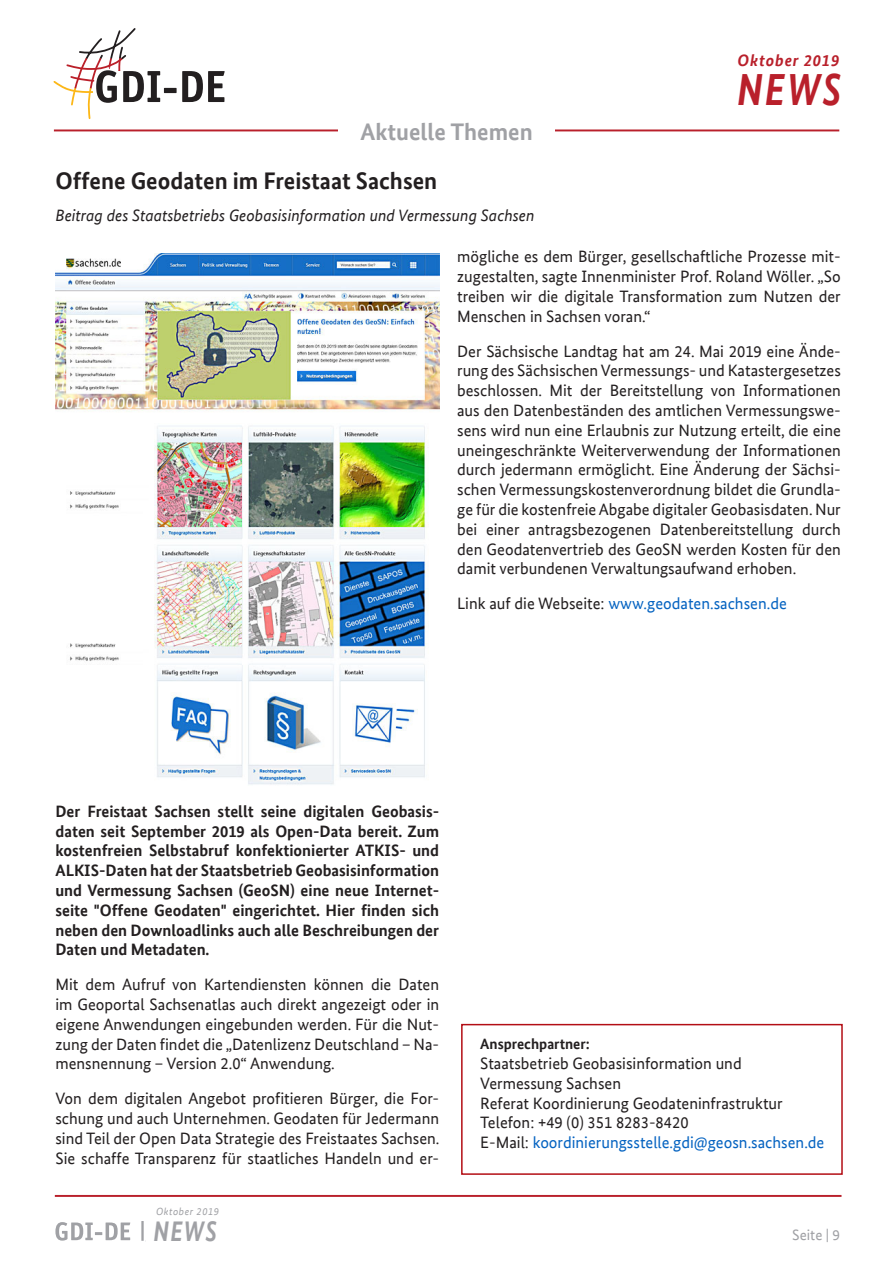
<style>
.page{position:relative;width:893px;height:1263px;background:#fff}
.page>*{position:absolute;margin:0;border:0;box-sizing:border-box;transform-origin:0 0}
.t1{font:italic 700 45px "Bundes Sans Web";color:#b9202b;scale:.85 1}
.t2{font:italic 700 28.35px "Bundes Sans Web";color:#a0a1a5;scale:.82 1}
.Überschrift{font:700 24px "Bundes Sans Web";color:#231f20}
.t3{font:700 24px "Bundes Sans Web";color:#a0a1a5}
.Fliesstext{font:16.5px/19.8px "Bundes Sans Web";color:#231f20;text-align:justify}
.Fliesstext-2{font:700 16.5px/19.8px "Bundes Sans Web";color:#231f20;text-align:justify}
.Fliesstext-3{font:italic 16.5px "Bundes Sans Web";color:#231f20}
.Fliesstext-4{font:16.5px "Bundes Sans Web";color:#0563c1}
.t4{font:italic 700 16.5px "Bundes Sans Web";letter-spacing:.05em;color:#b9202b}
.Fliesstext-5{font:700 15px "Bundes Sans Web";color:#231f20}
.t5{font:15px "Bundes Sans Web";color:#a0a1a5}
.t6{font:italic 10.35px "Bundes Sans Web";letter-spacing:.05em;color:#a0a1a5}
.s1{color:#231f20}
.s2{color:#0563c1}
</style>
<div class="page">
<div style="left:461px;top:1024px;width:382px;height:151px;border:2px solid #b30e15"></div>
<img style="left:55px;top:253px;width:384px;height:532px">
<hr style="left:54px;top:129px;width:785px;height:2px;background:#b9202b">
<svg style="left:53px;top:28px;width:107px;height:91px"></svg>
<div style="left:164px;top:88px;width:13px;height:5px;background:#231f20"></div>
<svg style="left:182px;top:71px;width:43px;height:31px"></svg>
<hr style="left:55px;top:1195px;width:786px;height:2px;background:#b9202b">
<svg style="left:151px;top:1196px;width:69px;height:1px"></svg>
<svg style="left:55px;top:1221px;width:89px;height:20px"></svg>
<div style="left:338px;top:116px;width:217px;height:29px;background:#fff"></div>
<p class="t4" style="left:738px;top:50px;width:103px">Oktober 2019</p>
<p class="t3" style="left:360px;top:118px;width:174px">Aktuelle Themen</p>
<p class="Überschrift" style="left:55px;top:166px;width:383px">Offene Geodaten im Freistaat Sachsen</p>
<p class="Fliesstext-3" style="left:55px;top:206px;width:481px">Beitrag des Staatsbetriebs Geobasisinformation und Vermessung Sachsen</p>
<h1 class="t1" style="left:737px;top:63px;width:124px">NEWS</h1>
<p class="Fliesstext" style="left:457px;top:247px;width:385px">mögliche es dem Bürger, gesellschaftliche Prozesse mit&shy;zugestalten, sagte Innenminister Prof. Roland Wöller. „So treiben wir die digitale Transformation zum Nutzen der Menschen in Sachsen voran.“</p>
<p class="Fliesstext" style="left:457px;top:341px;width:385px">Der Sächsische Landtag hat am 24. Mai 2019 eine Ände&shy;rung des Sächsischen Vermessungs- und Katastergesetzes beschlossen. Mit der Bereitstellung von Informationen aus den Datenbeständen des amtlichen Vermessungswe&shy;sens wird nun eine Erlaubnis zur Nutzung erteilt, die eine uneingeschränkte Weiterverwendung der Informationen durch jedermann ermöglicht. Eine Änderung der Sächsi&shy;schen Vermessungskostenverordnung bildet die Grundla&shy;ge für die kostenfreie Abgabe digitaler Geobasisdaten. Nur bei einer antragsbezogenen Datenbereitstellung durch den Geodatenvertrieb des GeoSN werden Kosten für den damit verbundenen Verwaltungsaufwand erhoben.</p>
<p class="Fliesstext-4" style="left:457px;top:594px;width:331px"><span class="s1">Link auf die Webseite:</span> www.geodaten.sachsen.de</p>
<p class="Fliesstext-2" style="left:55px;top:801px;width:385px">Der Freistaat Sachsen stellt seine digitalen Geobasis&shy;daten seit September 2019 als Open-Data bereit. Zum kostenfreien Selbstabruf konfektionierter ATKIS- und ALKIS-Daten hat der Staatsbetrieb Geobasisinformation und Vermessung Sachsen (GeoSN) eine neue Internet&shy;seite "Offene Geodaten" eingerichtet. Hier finden sich neben den Downloadlinks auch alle Beschreibungen der Daten und Metadaten.</p>
<p class="Fliesstext" style="left:55px;top:975px;width:385px">Mit dem Aufruf von Kartendiensten können die Daten im Geoportal Sachsenatlas auch direkt angezeigt oder in eigene Anwendungen eingebunden werden. Für die Nut&shy;zung der Daten findet die „Datenlizenz Deutschland – Na&shy;mensnennung – Version 2.0“ Anwendung.</p>
<p class="Fliesstext" style="left:55px;top:1089px;width:386px">Von dem digitalen Angebot profitieren Bürger, die For&shy;schung und auch Unternehmen. Geodaten für Jedermann sind Teil der Open Data Strategie des Freistaates Sachsen.<br>Sie schaffe Transparenz für staatliches Handeln und er-</p>
<p class="t6" style="left:156px;top:1206px;width:64px">Oktober 2019</p>
<p class="Fliesstext-5" style="left:480px;top:1035px;width:111px">Ansprechpartner:</p>
<p class="Fliesstext" style="left:480px;top:1053px;width:346px;text-align:left">Staatsbetrieb Geobasisinformation und Vermessung Sachsen<br>Referat Koordinierung Geodateninfrastruktur Telefon: +49 (0) 351 8283-8420<br>E-Mail: <span class="s2">koordinierungsstelle.gdi@geosn.sachsen.de</span></p>
<h2 class="t2" style="left:153px;top:1214px;width:79px">NEWS</h2>
<p class="t5" style="left:792px;top:1226px;width:49px">Seite | 9</p>
</div>
